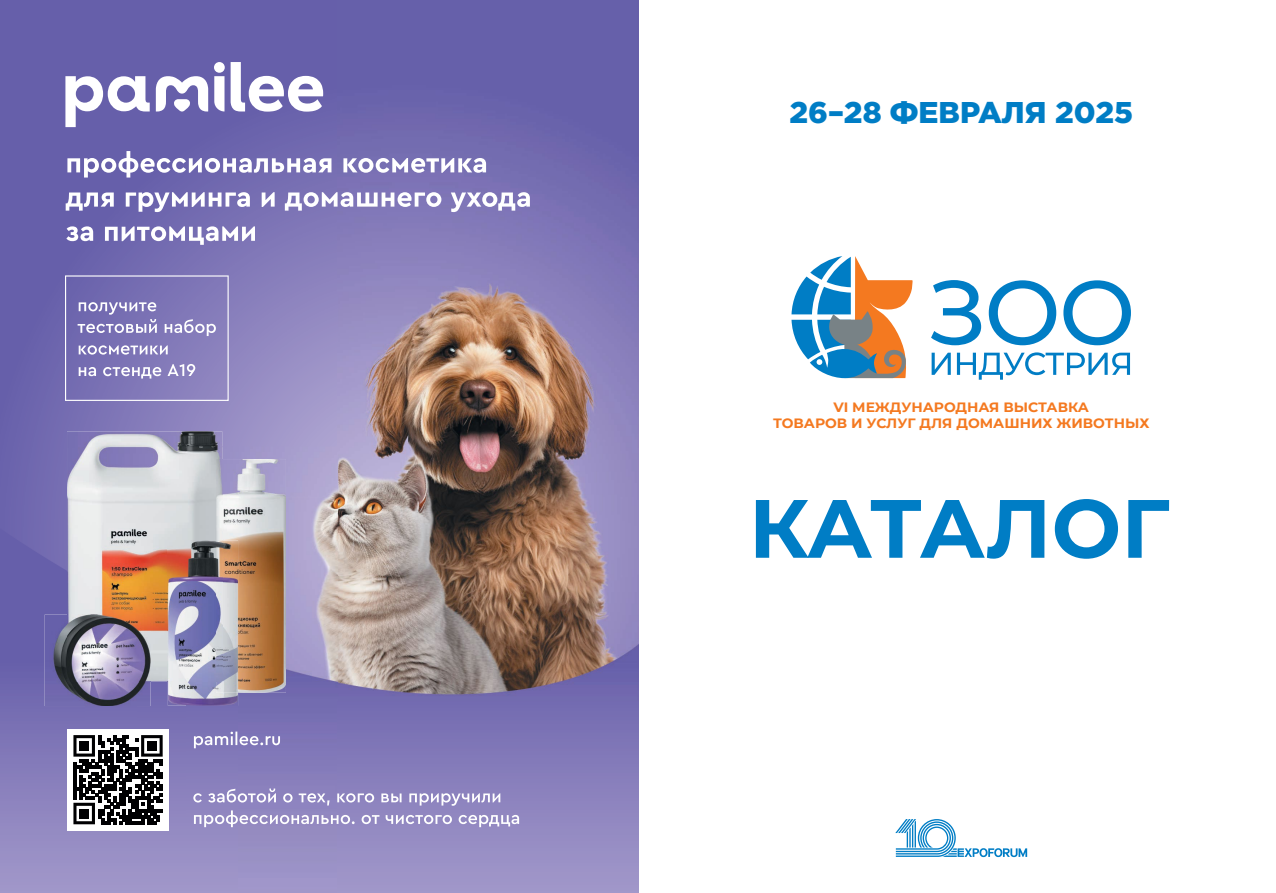
<style>
.page{position:relative;width:1276px;height:893px;background:#fff}
.page>*{position:absolute;margin:0;border:0;box-sizing:border-box;transform-origin:0 0}
.t1{font:700 82.5px "Montserrat";letter-spacing:-.015em;color:#007dc5}
.t2{font:900 30px "Gotham Pro";color:#007dc5}
.t3{font:700 13.5px/16.2px "Montserrat";color:#f47920;text-align:center}
</style>
<div class="page">
<svg style="left:791px;top:256px;width:122px;height:122px"></svg>
<svg style="left:931px;top:280px;width:50px;height:65px"></svg>
<svg style="left:988px;top:280px;width:68px;height:65px"></svg>
<svg style="left:1063px;top:280px;width:68px;height:65px"></svg>
<svg style="left:931px;top:353px;width:19px;height:22px"></svg>
<svg style="left:957px;top:352px;width:173px;height:28px"></svg>
<svg style="left:895px;top:819px;width:132px;height:38px"></svg>
<img style="left:0;top:0;width:337px;height:446px">
<img style="left:337px;top:0;width:301px;height:893px">
<img style="left:0;top:446px;width:85px;height:447px">
<img style="left:222px;top:446px;width:116px;height:51px">
<img style="left:237px;top:497px;width:101px;height:396px">
<img style="left:136px;top:681px;width:50px;height:212px">
<svg style="left:67px;top:151px;width:419px;height:27px"></svg>
<svg style="left:66px;top:192px;width:464px;height:20px"></svg>
<svg style="left:66px;top:226px;width:189px;height:19px"></svg>
<svg style="left:193px;top:788px;width:326px;height:39px"></svg>
<svg style="left:194px;top:732px;width:86px;height:16px"></svg>
<svg style="left:214px;top:76px;width:10px;height:35px"></svg>
<div style="left:214px;top:62px;width:11px;height:11px;background:#fff;border-radius:50%"></div>
<svg style="left:156px;top:76px;width:52px;height:36px"></svg>
<svg style="left:65px;top:76px;width:85px;height:51px"></svg>
<svg style="left:231px;top:62px;width:92px;height:50px"></svg>
<div style="left:67px;top:729px;width:102px;height:101px;background:#fff"></div>
<svg style="left:73px;top:735px;width:90px;height:89px"></svg>
<div style="left:80px;top:741px;width:9px;height:9px;background:#000002"></div>
<div style="left:147px;top:741px;width:9px;height:9px;background:#000002"></div>
<div style="left:80px;top:809px;width:9px;height:9px;background:#000002"></div>
<svg style="left:65px;top:275px;width:164px;height:126px"></svg>
<img style="left:67px;top:431px;width:155px;height:250px">
<img style="left:222px;top:459px;width:64px;height:234px">
<img style="left:216px;top:459px;width:6px;height:81px">
<img style="left:168px;top:681px;width:70px;height:25px">
<img style="left:168px;top:540px;width:48px;height:141px">
<img style="left:216px;top:540px;width:22px;height:153px">
<img style="left:45px;top:615px;width:106px;height:91px">
<img style="left:67px;top:615px;width:84px;height:66px">
<h2 class="t2" style="left:789px;top:95px;width:345px">26–28 ФЕВРАЛЯ 2025</h2>
<p class="t3" style="left:773px;top:398px;width:378px">VI МЕЖДУНАРОДНАЯ ВЫСТАВКА<br>ТОВАРОВ И УСЛУГ ДЛЯ ДОМАШНИХ ЖИВОТНЫХ</p>
<h1 class="t1" style="left:749px;top:469px;width:423px">КАТАЛОГ</h1>
</div>
